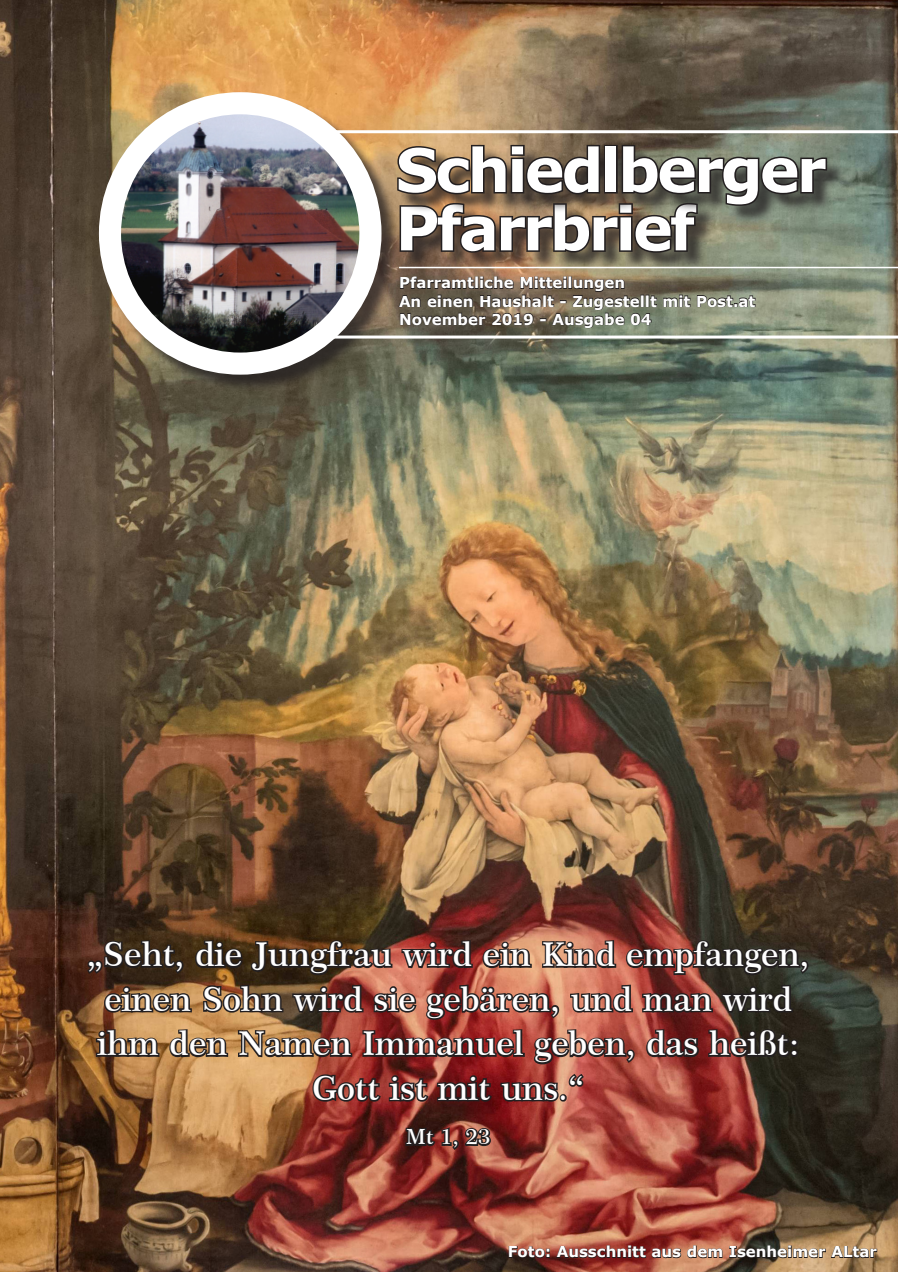
<style>
.page{position:relative;width:898px;height:1272px;background:#fff}
.page>*{position:absolute;margin:0;border:0;box-sizing:border-box;transform-origin:0 0}
.t1{font:700 60px "Verdana";letter-spacing:-.05em;color:#fff}
.Normaler_Text{font:600 33px "Century 751 BT";color:#fff}
.Normaler_Text-2{font:600 21px "Century 751 BT";color:#fff}
.stillos{font:700 15px "Verdana";color:#fff}
</style>
<div class="page">
<img style="left:0;top:0;width:897px;height:1271px">
<svg style="left:696px;top:295px;width:59px;height:12px"></svg>
<svg style="left:400px;top:276px;width:290px;height:52px;background:#625a4a"></svg>
<div style="left:401px;top:205px;width:314px;height:66px;background:#231f20;opacity:.75"></div>
<div style="left:399px;top:147px;width:446px;height:77px;background:#231f20;opacity:.75"></div>
<svg style="left:400px;top:143px;width:428px;height:111px;background:#625a4a"></svg>
<div style="left:101px;top:94px;width:299px;height:299px;background:#231f20;opacity:.75"></div>
<div style="left:99px;top:92px;width:282px;height:282px;background:#fff;border-radius:50%"></div>
<img style="left:121px;top:114px;width:238px;height:238px;border-radius:119px">
<hr style="left:399px;top:267px;width:498px;height:1px;background:#fff">
<hr style="left:323px;top:335px;width:574px;height:3px;background:#fff">
<hr style="left:323px;top:130px;width:574px;height:3px;background:#fff">
<img style="left:85px;top:932px;width:792px;height:339px">
<p class="t1" style="left:395px;top:128px;width:432px">Schiedlberger</p>
<p class="t1" style="left:395px;top:186px;width:301px">Pfarrbrief</p>
<p class="stillos" style="left:399px;top:272px;width:228px">Pfarramtliche Mitteilungen</p>
<p class="stillos" style="left:399px;top:290px;width:358px">An einen Haushalt - Zugestellt mit Post.at</p>
<p class="stillos" style="left:399px;top:308px;width:254px">November 2019 - Ausgabe 04</p>
<p class="Normaler_Text" style="left:87px;top:934px;width:723px">„Seht, die Jungfrau wird ein Kind empfangen,</p>
<p class="Normaler_Text" style="left:104px;top:978px;width:689px">einen Sohn wird sie gebären, und man wird</p>
<p class="Normaler_Text" style="left:97px;top:1023px;width:703px">ihm den Namen Immanuel geben, das heißt:</p>
<p class="Normaler_Text" style="left:312px;top:1067px;width:273px">Gott ist mit uns.“</p>
<p class="Normaler_Text-2" style="left:406px;top:1124px;width:86px">Mt 1, 23</p>
<p class="stillos" style="left:507px;top:1241px;width:370px">Foto: Ausschnitt aus dem Isenheimer ALtar</p>
</div>
